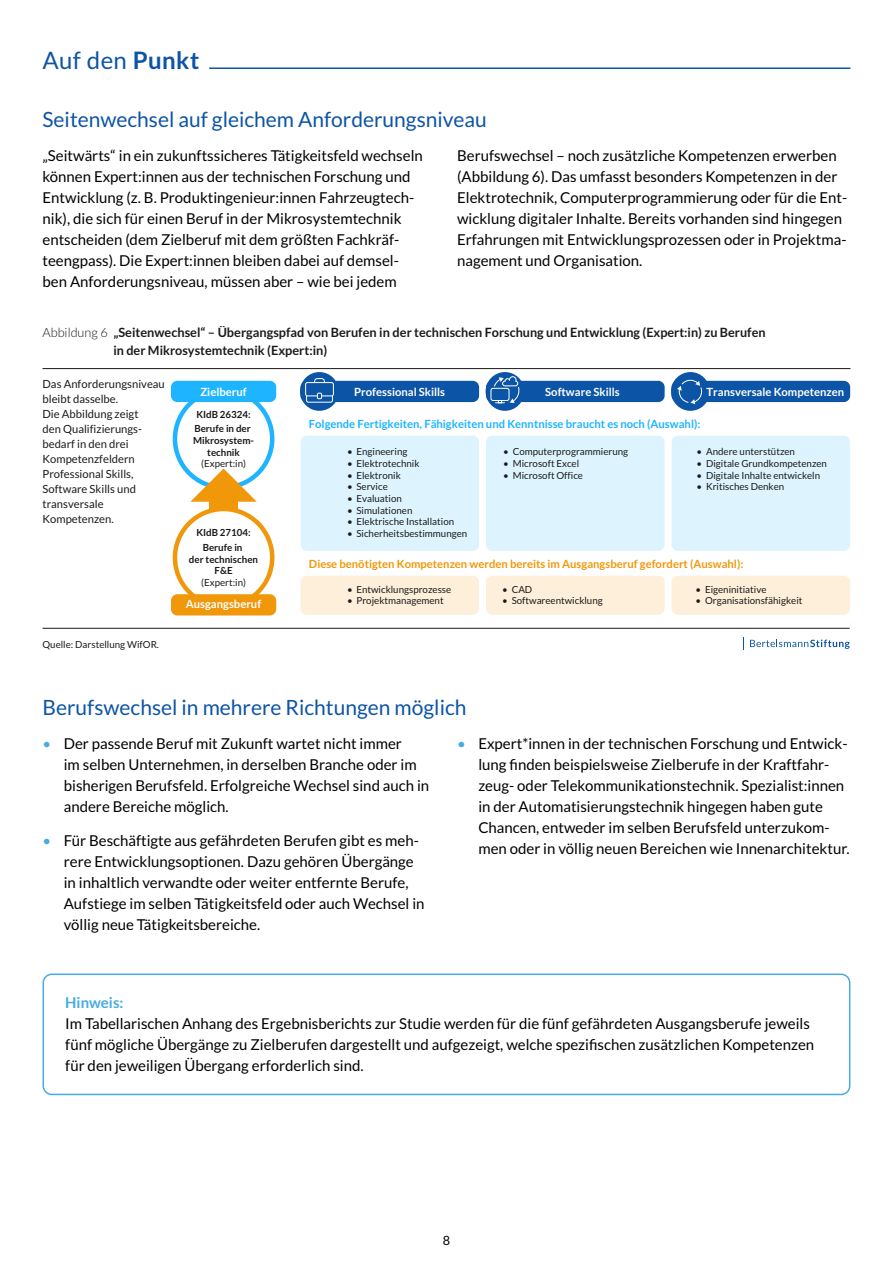
<style>
.page{position:relative;width:893px;height:1263px;background:#fff}
.page>*{position:absolute;margin:0;border:0;box-sizing:border-box;transform-origin:0 0}
.t1{font:24px "Lato";letter-spacing:.015em;color:#0d54a6}
.t2{font:21px "Lato";color:#0d54a6}
.t3{font:15px/21px "Lato";color:#000}
.t4{font:700 15px "Lato";color:#47ace2}
.t5{font:700 12.75px/18px "Lato";color:#1a1a18}
.t6{font:12.75px "Lato";color:#000}
.t7{font:11.25px/15px "Lato";color:#1a1a18}
.t8{font:700 11.25px "Lato";color:#fff}
.t9{font:700 11.25px "Lato";color:#f0980a}
.t10{font:700 11.25px "Lato";color:#1eb4ff}
.t11{font:9.75px "Lato";color:#1a1a18}
.t12{font:700 9.75px/14.5px "Lato";color:#1a1a18;text-align:center}
.s1{font-weight:700}
.s2{font-weight:300}
.s3{color:#47ace2}
</style>
<div class="page">
<hr style="left:209px;top:67px;width:641px;height:2px;background:#0d54a6">
<div style="left:173px;top:388px;width:101px;height:102px;border:4px solid #1eb4ff;border-radius:50%"></div>
<div style="left:209px;top:490px;width:29px;height:47px;background:#f0980a"></div>
<svg style="left:190px;top:468px;width:67px;height:34px"></svg>
<svg style="left:750px;top:639px;width:100px;height:10px"></svg>
<svg style="left:743px;top:637px;width:1px;height:13px"></svg>
<hr style="left:43px;top:628px;width:807px;height:1px;background:#1a1a18">
<hr style="left:43px;top:368px;width:807px;height:1px;background:#1a1a18">
<div style="left:175px;top:509px;width:97px;height:97px;background:#fff;border-radius:50%"></div>
<div style="left:173px;top:507px;width:101px;height:101px;border:4px solid #f0980a;border-radius:50%"></div>
<div style="left:300px;top:436px;width:179px;height:115px;background:#ddf4ff;border-radius:6px"></div>
<div style="left:486px;top:436px;width:179px;height:115px;background:#ddf4ff;border-radius:6px"></div>
<div style="left:672px;top:436px;width:178px;height:115px;background:#ddf4ff;border-radius:6px"></div>
<div style="left:300px;top:576px;width:179px;height:39px;background:#fdefda;border-radius:6px"></div>
<div style="left:486px;top:576px;width:179px;height:39px;background:#fdefda;border-radius:6px"></div>
<div style="left:672px;top:576px;width:178px;height:39px;background:#fdefda;border-radius:6px"></div>
<div style="left:171px;top:381px;width:105px;height:21px;background:#1eb4ff;border-radius:6px"></div>
<div style="left:300px;top:381px;width:179px;height:21px;background:#0c55a6;border-radius:6px"></div>
<div style="left:486px;top:381px;width:179px;height:21px;background:#0c55a6;border-radius:6px"></div>
<div style="left:672px;top:381px;width:178px;height:21px;background:#0c55a6;border-radius:6px"></div>
<div style="left:171px;top:594px;width:105px;height:21px;background:#f0980a;border-radius:6px"></div>
<div style="left:300px;top:372px;width:39px;height:39px;background:#0c55a6;border-radius:50%"></div>
<div style="left:305px;top:382px;width:29px;height:14px;border:1px solid #fff;border-radius:2px"></div>
<svg style="left:314px;top:378px;width:11px;height:5px"></svg>
<svg style="left:306px;top:393px;width:27px;height:10px"></svg>
<div style="left:671px;top:372px;width:39px;height:39px;background:#0c55a6;border-radius:50%"></div>
<svg style="left:677px;top:380px;width:25px;height:24px"></svg>
<div style="left:486px;top:372px;width:38px;height:39px;background:#0c55a6;border-radius:50%"></div>
<div style="left:491px;top:388px;width:18px;height:13px;border:1px solid #fff;border-radius:2px"></div>
<svg style="left:493px;top:376px;width:27px;height:27px"></svg>
<div style="left:43px;top:973px;width:807px;height:122px;border:2px solid #47ace2;border-radius:9px"></div>
<h1 class="t1" style="left:43px;top:47px;width:158px">Auf den <span class="s1">Punkt</span></h1>
<h2 class="t2" style="left:43px;top:108px;width:446px">Seitenwechsel auf gleichem Anforderungsniveau</h2>
<p class="t3" style="left:43px;top:145px;width:382px">„Seitwärts“ in ein zukunftssicheres Tätigkeitsfeld wechseln können Expert:innen aus der technischen Forschung und Entwicklung (z. B. Produktingenieur:innen Fahrzeugtech&shy;nik), die sich für einen Beruf in der Mikrosystemtechnik entscheiden (dem Zielberuf mit dem größten Fachkräf&shy;teengpass). Die Expert:innen bleiben dabei auf demsel&shy;ben Anforderungsniveau, müssen aber – wie bei jedem</p>
<p class="t3" style="left:457px;top:145px;width:392px">Berufswechsel – noch zusätzliche Kompetenzen erwerben (Abbildung 6). Das umfasst besonders Kompetenzen in der Elektrotechnik, Computerprogrammierung oder für die Ent&shy;wicklung digitaler Inhalte. Bereits vorhanden sind hingegen Erfahrungen mit Entwicklungsprozessen oder in Projektma&shy;nagement und Organisation.</p>
<p class="t5" style="left:113px;top:323px;width:654px;text-indent:-71px"><span class="s2">Abbildung 6</span> „Seitenwechsel“ – Übergangspfad von Berufen in der technischen Forschung und Entwicklung (Expert:in) zu Berufen in der Mikrosystemtechnik (Expert:in)</p>
<p class="t7" style="left:43px;top:377px;width:124px">Das Anforderungsniveau bleibt dasselbe.<br>Die Abbildung zeigt<br>den Qualifizierungs&shy;bedarf in den drei<br>Kompetenzfeldern<br>Professional Skills,<br>Software Skills und transversale<br>Kompetenzen.</p>
<p class="t12" style="left:196px;top:525px;width:56px">KIdB 27104:<br>Berufe in</p>
<p class="t12" style="left:189px;top:553px;width:71px;line-height:11.7px">der technischen<br>F&amp;E</p>
<p class="t11" style="left:201px;top:577px;width:46px">(Expert:in)</p>
<p class="t8" style="left:200px;top:385px;width:48px">Zielberuf</p>
<p class="t8" style="left:354px;top:385px;width:93px">Professional Skills</p>
<p class="t8" style="left:545px;top:385px;width:76px">Software Skills</p>
<p class="t8" style="left:707px;top:385px;width:139px">Transversale Kompetenzen</p>
<p class="t12" style="left:194px;top:407px;width:58px;text-align:left">KIdB 26324:<br>Berufe in der</p>
<p class="t12" style="left:193px;top:434px;width:63px;line-height:11.7px">Mikrosystem&shy;technik</p>
<p class="t11" style="left:201px;top:458px;width:46px">(Expert:in)</p>
<p class="t10" style="left:309px;top:418px;width:393px">Folgende Fertigkeiten, Fähigkeiten und Kenntnisse braucht es noch (Auswahl):</p>
<p class="t11" style="left:697px;top:446px;width:100px">• Andere unterstützen</p>
<p class="t11" style="left:697px;top:458px;width:132px">• Digitale Grundkompetenzen</p>
<p class="t11" style="left:697px;top:470px;width:125px">• Digitale Inhalte entwickeln</p>
<p class="t11" style="left:697px;top:481px;width:89px">• Kritisches Denken</p>
<p class="t11" style="left:347px;top:446px;width:62px">• Engineering</p>
<p class="t11" style="left:347px;top:458px;width:74px">• Elektrotechnik</p>
<p class="t11" style="left:347px;top:470px;width:55px">• Elektronik</p>
<p class="t11" style="left:347px;top:481px;width:42px">• Service</p>
<p class="t11" style="left:347px;top:493px;width:56px">• Evaluation</p>
<p class="t11" style="left:347px;top:505px;width:67px">• Simulationen</p>
<p class="t11" style="left:347px;top:516px;width:109px">• Elektrische Installation</p>
<p class="t11" style="left:347px;top:528px;width:122px">• Sicherheitsbestimmungen</p>
<p class="t11" style="left:503px;top:446px;width:126px">• Computerprogrammierung</p>
<p class="t11" style="left:503px;top:458px;width:77px">• Microsoft Excel</p>
<p class="t11" style="left:503px;top:470px;width:81px">• Microsoft Office</p>
<p class="t9" style="left:309px;top:557px;width:436px">Diese benötigten Kompetenzen werden bereits im Ausgangsberuf gefordert (Auswahl):</p>
<p class="t11" style="left:347px;top:583px;width:106px">• Entwicklungsprozesse</p>
<p class="t11" style="left:347px;top:595px;width:98px">• Projektmanagement</p>
<p class="t11" style="left:696px;top:583px;width:72px">• Eigeninitiative</p>
<p class="t11" style="left:696px;top:595px;width:108px">• Organisationsfähigkeit</p>
<p class="t11" style="left:502px;top:583px;width:32px">• CAD</p>
<p class="t11" style="left:502px;top:595px;width:102px">• Softwareentwicklung</p>
<p class="t8" style="left:186px;top:598px;width:77px">Ausgangsberuf</p>
<p class="t11" style="left:43px;top:639px;width:118px">Quelle: Darstellung WifOR.</p>
<h2 class="t2" style="left:43px;top:696px;width:425px">Berufswechsel in mehrere Richtungen möglich</h2>
<p class="t3" style="left:64px;top:733px;width:367px;text-indent:-21px"><span class="s3">•</span> Der passende Beruf mit Zukunft wartet nicht immer<br>im selben Unternehmen, in derselben Branche oder im bisherigen Berufsfeld. Erfolgreiche Wechsel sind auch in andere Bereiche möglich.</p>
<p class="t3" style="left:64px;top:830px;width:362px;text-indent:-21px"><span class="s3">•</span> Für Beschäftigte aus gefährdeten Berufen gibt es meh&shy;rere Entwicklungsoptionen. Dazu gehören Übergänge in inhaltlich verwandte oder weiter entfernte Berufe, Aufstiege im selben Tätigkeitsfeld oder auch Wechsel in völlig neue Tätigkeitsbereiche.</p>
<p class="t3" style="left:478px;top:733px;width:373px;text-indent:-21px"><span class="s3">•</span> Expert*innen in der technischen Forschung und Entwick&shy;lung finden beispielsweise Zielberufe in der Kraftfahr&shy;zeug- oder Telekommunikationstechnik. Spezialist:innen in der Automatisierungstechnik hingegen haben gute Chancen, entweder im selben Berufsfeld unterzukom&shy;men oder in völlig neuen Bereichen wie Innenarchitektur.</p>
<p class="t4" style="left:65px;top:994px;width:60px">Hinweis:</p>
<p class="t3" style="left:65px;top:1013px;width:750px">Im Tabellarischen Anhang des Ergebnisberichts zur Studie werden für die fünf gefährdeten Ausgangsberufe jeweils fünf mögliche Übergänge zu Zielberufen dargestellt und aufgezeigt, welche spezifischen zusätzlichen Kompetenzen für den jeweiligen Übergang erforderlich sind.</p>
<p class="t6" style="left:443px;top:1233px;width:9px">8</p>
</div>
